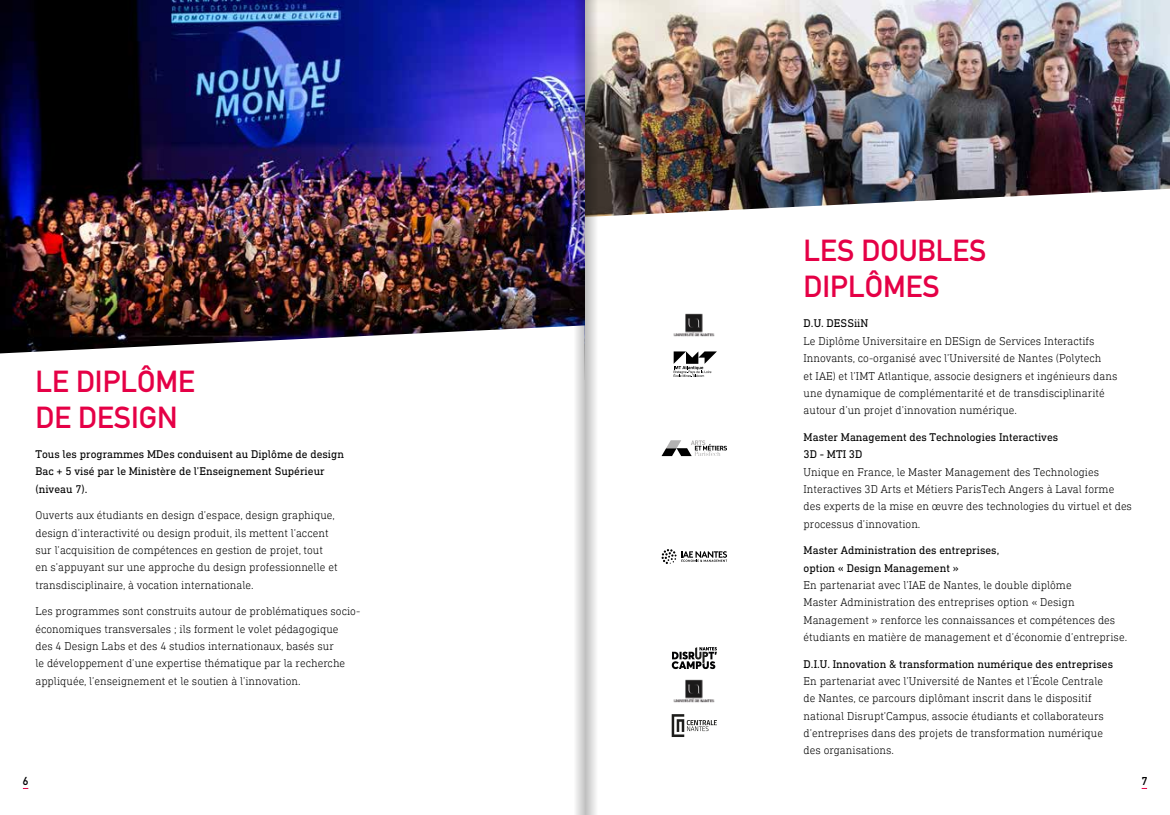
<style>
.page{position:relative;width:1170px;height:815px;background:#fff}
.page>*{position:absolute;margin:0;border:0;box-sizing:border-box;transform-origin:0 0}
.t1{font:700 30px/36px "DIN Alternate";color:#e50046}
.t2{font:300 11.38px/17.4px "DIN Next Slab W04";color:#000}
.t3{font:11.38px/17.4px "DIN Next Slab W04";color:#000}
.t4{font:700 11.25px "DIN Alternate";color:#000}
</style>
<div class="page">
<img style="left:597px;top:0;width:572px;height:189px">
<img style="left:0;top:0;width:572px;height:325px">
<img style="left:597px;top:189px;width:566px;height:28px">
<svg style="left:0;top:325px;width:572px;height:29px"></svg>
<svg style="left:661px;top:440px;width:66px;height:16px"></svg>
<svg style="left:673px;top:351px;width:44px;height:26px"></svg>
<svg style="left:671px;top:647px;width:46px;height:22px"></svg>
<img style="left:673px;top:679px;width:42px;height:24px">
<svg style="left:671px;top:714px;width:46px;height:23px"></svg>
<img style="left:673px;top:313px;width:42px;height:24px">
<svg style="left:661px;top:549px;width:66px;height:15px"></svg>
<img style="left:572px;top:0;width:25px;height:815px">
<h1 class="t1" style="left:35px;top:361px;width:161px">LE DIPLÔME<br>DE DESIGN</h1>
<p class="t3" style="left:35px;top:445px;width:310px">Tous les programmes MDes conduisent au Diplôme de design<br>Bac + 5 visé par le Ministère de l’Enseignement Supérieur (niveau 7).</p>
<p class="t2" style="left:35px;top:506px;width:303px">Ouverts aux étudiants en design d’espace, design graphique, design d’interactivité ou design produit, ils mettent l’accent sur l’acquisition de compétences en gestion de projet, tout en s’appuyant sur une approche du design professionnelle et transdisciplinaire, à vocation internationale.</p>
<p class="t2" style="left:35px;top:603px;width:326px">Les programmes sont construits autour de problématiques socio&shy;économiques transversales ; ils forment le volet pédagogique<br>des 4 Design Labs et des 4 studios internationaux, basés sur<br>le développement d’une expertise thématique par la recherche appliquée, l’enseignement et le soutien à l’innovation.</p>
<h1 class="t1" style="left:803px;top:231px;width:184px">LES DOUBLES<br>DIPLÔMES</h1>
<p class="t3" style="left:803px;top:315px;width:66px">D.U. DESSiiN</p>
<p class="t2" style="left:803px;top:332px;width:315px">Le Diplôme Universitaire en DESign de Services Interactifs Innovants, co-organisé avec l’Université de Nantes (Polytech<br>et IAE) et l’IMT Atlantique, associe designers et ingénieurs dans une dynamique de complémentarité et de transdisciplinarité autour d’un projet d’innovation numérique.</p>
<p class="t3" style="left:803px;top:428px;width:256px">Master Management des Technologies Interactives<br>3D - MTI 3D</p>
<p class="t2" style="left:803px;top:463px;width:330px">Unique en France, le Master Management des Technologies Interactives 3D Arts et Métiers ParisTech Angers à Laval forme des experts de la mise en œuvre des technologies du virtuel et des processus d’innovation.</p>
<p class="t3" style="left:803px;top:542px;width:197px">Master Administration des entreprises, option « Design Management »</p>
<p class="t2" style="left:803px;top:576px;width:325px">En partenariat avec l’IAE de Nantes, le double diplôme<br>Master Administration des entreprises option « Design Management » renforce les connaissances et compétences des étudiants en matière de management et d’économie d’entreprise.</p>
<p class="t3" style="left:803px;top:655px;width:311px">D.I.U. Innovation &amp; transformation numérique des entreprises</p>
<p class="t2" style="left:803px;top:672px;width:302px">En partenariat avec l’Université de Nantes et l’École Centrale de Nantes, ce parcours diplômant inscrit dans le dispositif national Disrupt’Campus, associe étudiants et collaborateurs d’entreprises dans des projets de transformation numérique des organisations.</p>
<p class="t4" style="left:23px;top:772px;width:7px">6</p>
<p class="t4" style="left:1141px;top:772px;width:7px">7</p>
</div>
